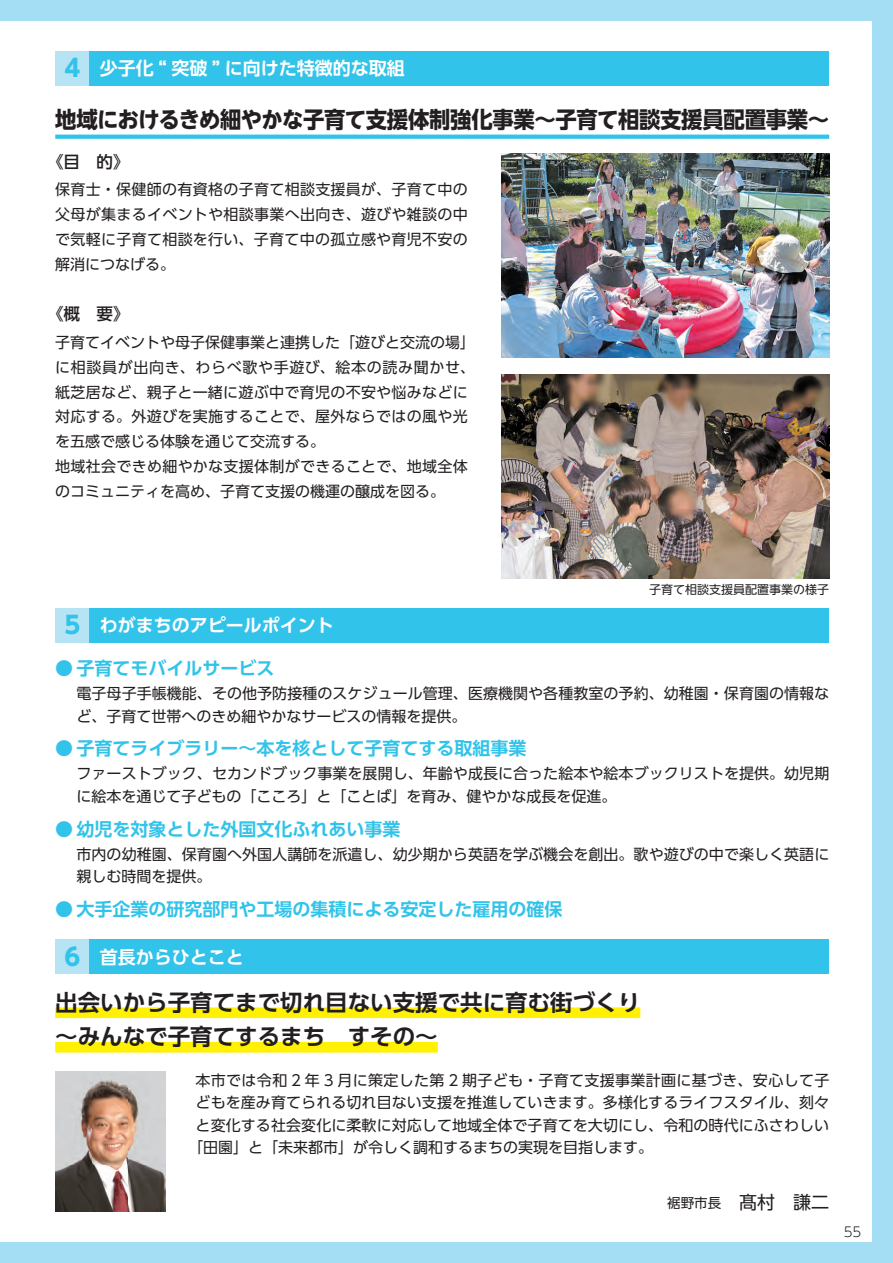
<style>
.page{position:relative;width:893px;height:1263px;background:#a4def4}
.page>*{position:absolute;margin:0;border:0;box-sizing:border-box;transform-origin:0 0}
.t1{font:700 22.5px/34.5px "UD Shin Go Pr 6 N De";color:#231f20}
.t2{font:700 22.5px "UD Shin Go NT Pr 6 N";letter-spacing:-.02em;color:#231f20;scale:.95 1}
.t3{font:700 18px "UD Shin Go Pr 6 N De";color:#31c3e9}
.t4{font:700 18px "UD Shin Go Pr 6 N De";color:#fff}
.t5{font:18px "UD Shin Go Pr 6 N";color:#231f20}
.t6{font:500 16.5px "UD Shin Go Pr 6 N";color:#231f20}
.t7{font:15px/24.8px "UD Shin Go Pr 6 N";letter-spacing:.005em;color:#231f20}
.t8{font:15px "UD Shin Go Pr 6 N";letter-spacing:.025em;color:#231f20}
.t9{font:300 13.5px "UD Shin Go NT Pr 6";color:#231f20}
.t10{font:12px "UD Shin Go NT Pr 6 N";color:#231f20}
.s1{font-family:"UD Shin Go Pr 6 N";font-size:24px;color:#31c3e9}
.s2{font-family:"UD Shin Go Pr 6 N";font-weight:400}
.s3{font-size:13.5px}
</style>
<div class="page">
<div style="left:0;top:21px;width:872px;height:1221px;background:#fff"></div>
<div style="left:55px;top:940px;width:34px;height:34px;background:#b7e4f5"></div>
<div style="left:89px;top:940px;width:740px;height:34px;background:#31c3e9"></div>
<div style="left:55px;top:1007px;width:585px;height:11px;background:#fff101"></div>
<div style="left:55px;top:1042px;width:383px;height:10px;background:#fff101"></div>
<div style="left:55px;top:51px;width:34px;height:34px;background:#b7e4f5"></div>
<div style="left:89px;top:51px;width:740px;height:34px;background:#31c3e9"></div>
<svg style="left:55px;top:135px;width:774px;height:4px;background:#39c5e9"></svg>
<img style="left:502px;top:153px;width:327px;height:204px">
<img style="left:502px;top:374px;width:327px;height:204px">
<img style="left:55px;top:1071px;width:111px;height:141px">
<div style="left:55px;top:608px;width:34px;height:34px;background:#b7e4f5"></div>
<div style="left:89px;top:608px;width:740px;height:34px;background:#31c3e9"></div>
<p class="t4" style="left:64px;top:53px;width:342px"><span class="s1">4</span> 少子化 “ 突破 ” に向けた特徴的な取組</p>
<h1 class="t2" style="left:55px;top:101px;width:816px">地域におけるきめ細やかな子育て支援体制強化事業～子育て相談支援員配置事業～</h1>
<p class="t6" style="left:47px;top:148px;width:84px">《目　的》</p>
<p class="t7" style="left:55px;top:177px;width:414px;text-align:justify">保育士・保健師の有資格の子育て相談支援員が、子育て中の父母が集まるイベントや相談事業へ出向き、遊びや雑談の中で気軽に子育て相談を行い、子育て中の孤立感や育児不安の解消につなげる。</p>
<p class="t6" style="left:47px;top:301px;width:84px">《概　要》</p>
<p class="t7" style="left:55px;top:330px;width:421px">子育てイベントや母子保健事業と連携した「遊びと交流の場」に相談員が出向き、わらべ歌や手遊び、絵本の読み聞かせ、紙芝居など、親子と一緒に遊ぶ中で育児の不安や悩みなどに対応する。外遊びを実施することで、屋外ならではの風や光を五感で感じる体験を通じて交流する。<br>地域社会できめ細やかな支援体制ができることで、地域全体のコミュニティを高め、子育て支援の機運の醸成を図る。</p>
<p class="t10" style="left:649px;top:579px;width:181px">子育て相談支援員配置事業の様子</p>
<p class="t4" style="left:64px;top:610px;width:271px"><span class="s1">5</span> わがまちのアピールポイント</p>
<p class="t3" style="left:55px;top:653px;width:221px"><span class="s2">●</span> 子育てモバイルサービス</p>
<p class="t7" style="left:77px;top:682px;width:754px;line-height:22.5px">電子母子手帳機能、その他予防接種のスケジュール管理、医療機関や各種教室の予約、幼稚園・保育園の情報など、子育て世帯へのきめ細やかなサービスの情報を提供。</p>
<p class="t3" style="left:55px;top:734px;width:473px"><span class="s2">●</span> 子育てライブラリー～本を核として子育てする取組事業</p>
<p class="t7" style="left:77px;top:762px;width:754px;line-height:22.5px">ファーストブック、セカンドブック事業を展開し、年齢や成長に合った絵本や絵本ブックリストを提供。幼児期に絵本を通じて子どもの「こころ」と「ことば」を育み、健やかな成長を促進。</p>
<p class="t3" style="left:55px;top:814px;width:347px"><span class="s2">●</span> 幼児を対象とした外国文化ふれあい事業</p>
<p class="t7" style="left:77px;top:842px;width:754px;line-height:22.5px">市内の幼稚園、保育園へ外国人講師を派遣し、幼少期から英語を学ぶ機会を創出。歌や遊びの中で楽しく英語に親しむ時間を提供。</p>
<p class="t3" style="left:55px;top:894px;width:509px"><span class="s2">●</span> 大手企業の研究部門や工場の集積による安定した雇用の確保</p>
<p class="t4" style="left:64px;top:942px;width:181px"><span class="s1">6</span> 首長からひとこと</p>
<h1 class="t1" style="left:55px;top:984px;width:587px">出会いから子育てまで切れ目ない支援で共に育む街づくり～みんなで子育てするまち　すその～</h1>
<p class="t8" style="left:196px;top:1068px;width:635px">本市では令和 2 年 3 月に策定した第 2 期子ども・子育て支援事業計画に基づき、安心して子</p>
<p class="t7" style="left:196px;top:1090px;width:635px">どもを産み育てられる切れ目ない支援を推進していきます。多様化するライフスタイル、刻々</p>
<p class="t7" style="left:196px;top:1112px;width:635px">と変化する社会変化に柔軟に対応して地域全体で子育てを大切にし、令和の時代にふさわしい</p>
<p class="t7" style="left:188px;top:1135px;width:466px">「田園」と「未来都市」が令しく調和するまちの実現を目指します。</p>
<p class="t5" style="left:667px;top:1188px;width:163px"><span class="s3">裾野市長</span>　髙村　謙二</p>
<p class="t9" style="left:844px;top:1220px;width:19px">55</p>
</div>
